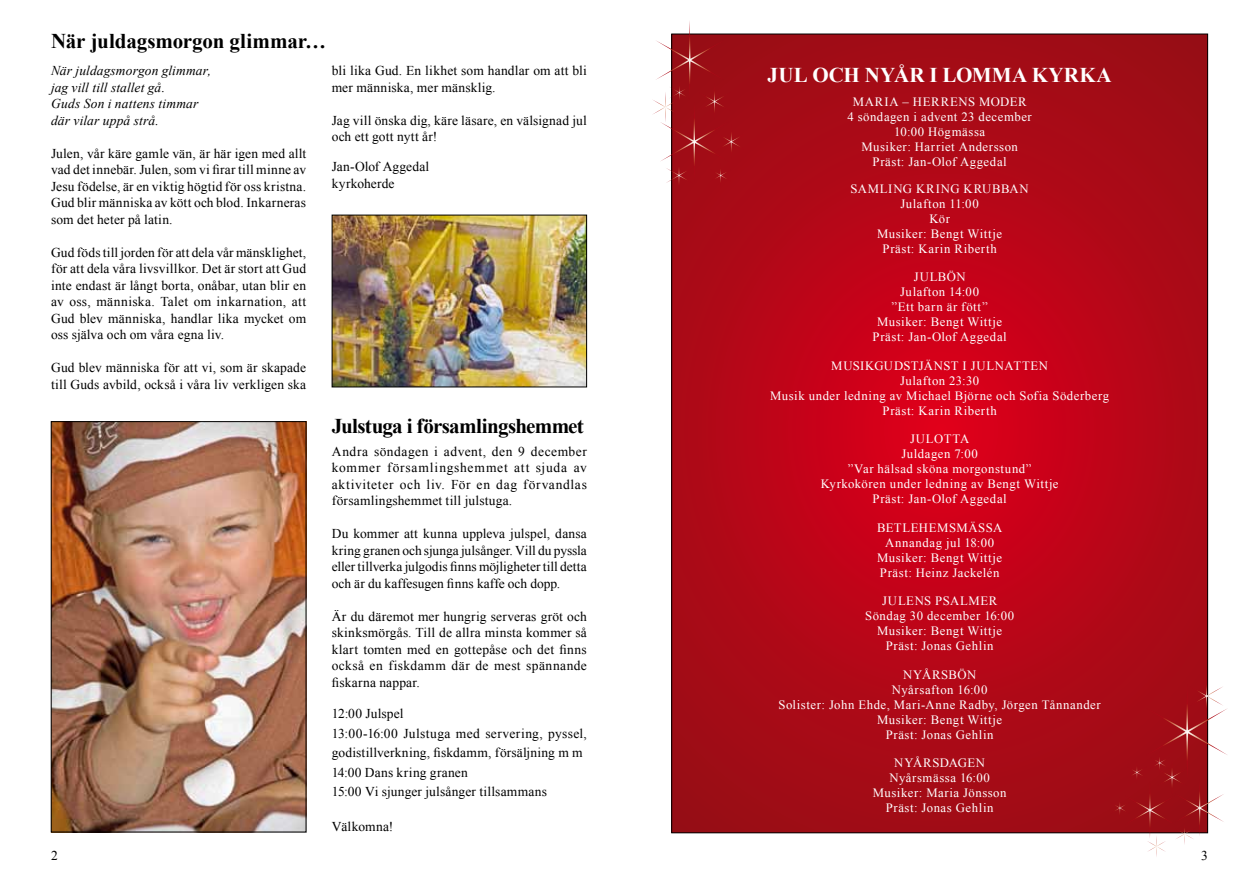
<style>
.page{position:relative;width:1259px;height:893px;background:#fff}
.page>*{position:absolute;margin:0;border:0;box-sizing:border-box;transform-origin:0 0}
.t1{font:700 21px "Times New Roman";letter-spacing:-.035em;color:#000}
.t2{font:700 21px "Times New Roman";letter-spacing:-.015em;color:#000}
.t3{font:700 21px "Times New Roman";letter-spacing:.01em;color:#fff}
.t4{font:13.5px/16.5px "Times New Roman";letter-spacing:.015em;color:#000;text-align:justify}
.t5{font:italic 13.5px/16.5px "Times New Roman";letter-spacing:.01em;color:#000}
.t6{font:12.75px/15px "Times New Roman";letter-spacing:.04em;color:#fff;text-align:center}
</style>
<div class="page">
<img style="left:334px;top:217px;width:251px;height:168px">
<div style="left:332px;top:215px;width:255px;height:172px;border:1px solid #000"></div>
<img style="left:53px;top:423px;width:251px;height:407px">
<div style="left:51px;top:421px;width:255px;height:411px;border:1px solid #000"></div>
<svg style="left:673px;top:36px;width:533px;height:795px;background:#b40717"></svg>
<svg style="left:653px;top:21px;width:91px;height:170px"></svg>
<svg style="left:1110px;top:676px;width:117px;height:181px"></svg>
<h1 class="t2" style="left:51px;top:29px;width:277px">När juldagsmorgon glimmar…</h1>
<p class="t5" style="left:51px;top:62px;width:162px">När juldagsmorgon glimmar, jag vill till stallet gå.<br>Guds Son i nattens timmar där vilar uppå strå.</p>
<p class="t4" style="left:51px;top:145px;width:257px">Julen, vår käre gamle vän, är här igen med allt vad det innebär. Julen, som vi firar till minne av Jesu födelse, är en viktig högtid för oss kristna.<br>Gud blir människa av kött och blod. Inkarneras som det heter på latin.</p>
<p class="t4" style="left:51px;top:244px;width:257px">Gud föds till jorden för att dela vår mänsklighet, för att dela våra livsvillkor. Det är stort att Gud inte endast är långt borta, onåbar, utan blir en av oss, människa. Talet om inkarnation, att Gud blev människa, handlar lika mycket om oss själva och om våra egna liv.</p>
<p class="t4" style="left:51px;top:359px;width:257px">Gud blev människa för att vi, som är skapade till Guds avbild, också i våra liv verkligen ska</p>
<p class="t4" style="left:332px;top:62px;width:257px">bli lika Gud. En likhet som handlar om att bli mer människa, mer mänsklig.</p>
<p class="t4" style="left:332px;top:112px;width:257px">Jag vill önska dig, käre läsare, en välsignad jul och ett gott nytt år!</p>
<p class="t4" style="left:332px;top:158px;width:99px">Jan-Olof Aggedal kyrkoherde</p>
<h1 class="t1" style="left:332px;top:414px;width:254px">Julstuga i församlingshemmet</h1>
<p class="t4" style="left:332px;top:443px;width:257px">Andra söndagen i advent, den 9 december kommer församlingshemmet att sjuda av aktiviteter och liv. För en dag förvandlas församlingshemmet till julstuga.</p>
<p class="t4" style="left:332px;top:525px;width:257px">Du kommer att kunna uppleva julspel, dansa kring granen och sjunga julsånger. Vill du pyssla eller tillverka julgodis finns möjligheter till detta och är du kaffesugen finns kaffe och dopp.</p>
<p class="t4" style="left:332px;top:608px;width:257px">Är du däremot mer hungrig serveras gröt och skinksmörgås. Till de allra minsta kommer så klart tomten med en gottepåse och det finns också en fiskdamm där de mest spännande fiskarna nappar.</p>
<p class="t4" style="left:332px;top:704px;width:257px;line-height:19.5px;text-align:left">12:00 Julspel<br>13:00-16:00 Julstuga med servering, pyssel, godistillverkning, fiskdamm, försäljning m m 14:00 Dans kring granen<br>15:00 Vi sjunger julsånger tillsammans</p>
<p class="t4" style="left:332px;top:818px;width:63px">Välkomna!</p>
<h1 class="t3" style="left:767px;top:63px;width:345px">JUL OCH NYÅR I LOMMA KYRKA</h1>
<p class="t6" style="left:847px;top:94px;width:186px">MARIA – HERRENS MODER<br>4 söndagen i advent 23 december<br>10:00 Högmässa<br>Musiker: Harriet Andersson<br>Präst: Jan-Olof Aggedal</p>
<p class="t6" style="left:850px;top:181px;width:180px">SAMLING KRING KRUBBAN<br>Julafton 11:00<br>Kör<br>Musiker: Bengt Wittje<br>Präst: Karin Riberth</p>
<p class="t6" style="left:872px;top:269px;width:136px">JULBÖN<br>Julafton 14:00<br>”Ett barn är fött”<br>Musiker: Bengt Wittje<br>Präst: Jan-Olof Aggedal</p>
<p class="t6" style="left:770px;top:358px;width:340px">MUSIKGUDSTJÄNST I JULNATTEN<br>Julafton 23:30<br>Musik under ledning av Michael Björne och Sofia Söderberg<br>Präst: Karin Riberth</p>
<p class="t6" style="left:820px;top:431px;width:239px">JULOTTA<br>Juldagen 7:00<br>”Var hälsad sköna morgonstund”<br>Kyrkokören under ledning av Bengt Wittje<br>Präst: Jan-Olof Aggedal</p>
<p class="t6" style="left:877px;top:520px;width:127px">BETLEHEMSMÄSSA<br>Annandag jul 18:00<br>Musiker: Bengt Wittje<br>Präst: Heinz Jackelén</p>
<p class="t6" style="left:865px;top:593px;width:151px">JULENS PSALMER<br>Söndag 30 december 16:00<br>Musiker: Bengt Wittje<br>Präst: Jonas Gehlin</p>
<p class="t6" style="left:778px;top:667px;width:324px">NYÅRSBÖN<br>Nyårsafton 16:00<br>Solister: John Ehde, Mari-Anne Radby, Jörgen Tånnander<br>Musiker: Bengt Wittje<br>Präst: Jonas Gehlin</p>
<p class="t6" style="left:873px;top:755px;width:135px">NYÅRSDAGEN<br>Nyårsmässa 16:00<br>Musiker: Maria Jönsson<br>Präst: Jonas Gehlin</p>
<p class="t4" style="left:51px;top:847px;width:8px">2</p>
<p class="t4" style="left:1201px;top:847px;width:8px">3</p>
</div>
